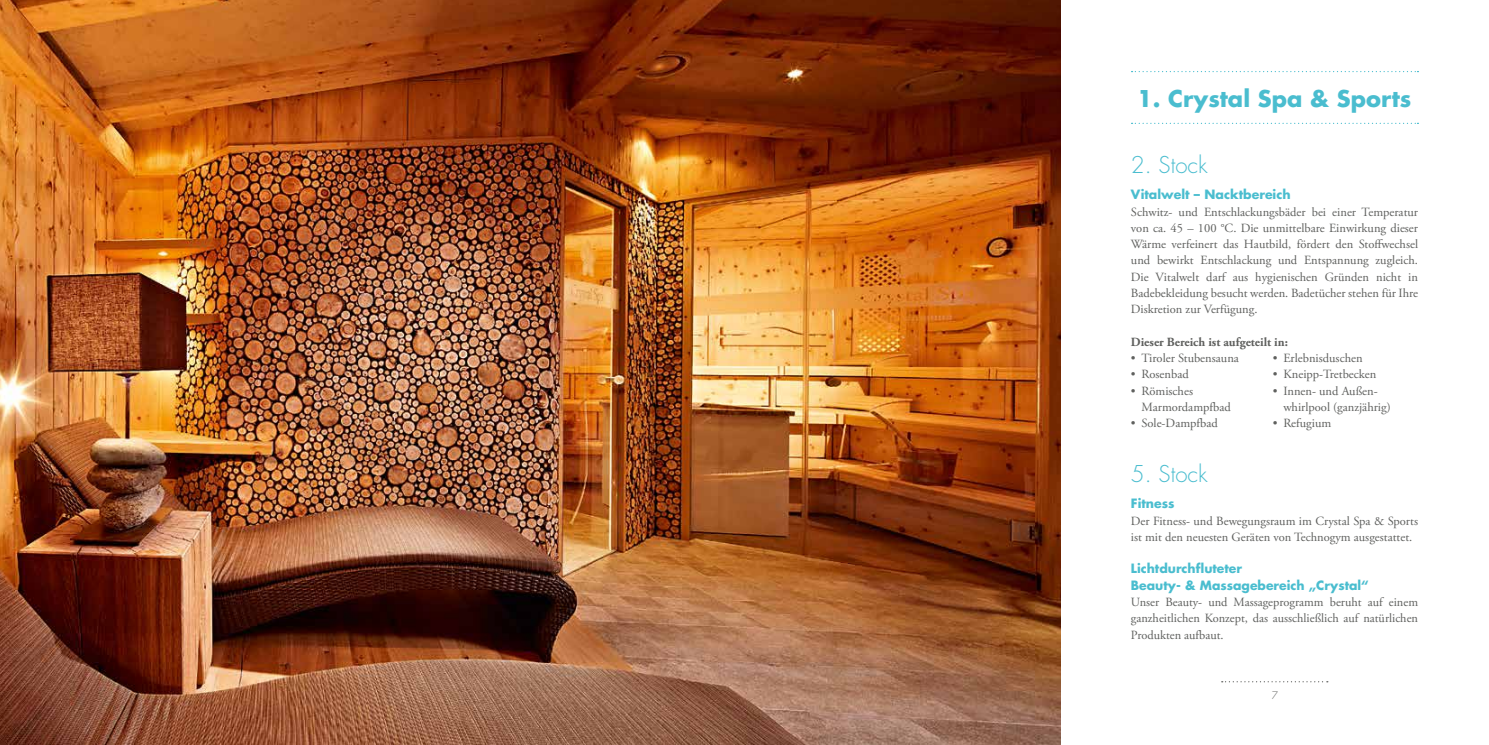
<style>
.page{position:relative;width:1489px;height:745px;background:#fff}
.page>*{position:absolute;margin:0;border:0;box-sizing:border-box;transform-origin:0 0}
.t1{font:700 22.5px "Futura";color:#4abdcf}
.t2{font:300 22.5px "Futura";color:#4abdcf}
.t3{font:12.5px/16.2px "Adobe Garamond Pro";color:#5f605e;text-align:justify}
.t4{font:700 12.5px/16.2px "Futura";color:#4abdcf}
.t5{font:700 12.5px "Adobe Garamond Pro";color:#5f605e}
.t6{font:300 10px "Futura";color:#5f605e}
</style>
<div class="page">
<svg style="left:1131px;top:71px;width:287px;height:1px"></svg>
<svg style="left:1131px;top:123px;width:287px;height:1px"></svg>
<svg style="left:1221px;top:681px;width:106px;height:1px"></svg>
<img style="left:0;top:0;width:1060px;height:744px">
<h1 class="t1" style="left:1137px;top:83px;width:275px">1. Crystal Spa &amp; Sports</h1>
<h1 class="t2" style="left:1130px;top:150px;width:78px">2. Stock</h1>
<p class="t4" style="left:1130px;top:186px;width:161px">Vitalwelt – Nacktbereich</p>
<p class="t3" style="left:1130px;top:204px;width:289px">Schwitz- und Entschlackungsbäder bei einer Temperatur von ca. 45 – 100 °C. Die unmittelbare Einwirkung dieser Wärme verfeinert das Hautbild, fördert den Stoffwechsel und bewirkt Entschlackung und Entspannung zugleich.<br>Die Vitalwelt darf aus hygienischen Gründen nicht in Badebekleidung besucht werden. Badetücher stehen für Ihre Diskretion zur Verfügung.</p>
<p class="t5" style="left:1130px;top:334px;width:159px">Dieser Bereich ist aufgeteilt in:</p>
<p class="t3" style="left:1130px;top:350px;width:109px">• Tiroler Stubensauna</p>
<p class="t3" style="left:1272px;top:350px;width:91px">• Erlebnisduschen</p>
<p class="t3" style="left:1130px;top:366px;width:59px">• Rosenbad</p>
<p class="t3" style="left:1272px;top:366px;width:105px">• Kneipp-Tretbecken</p>
<p class="t3" style="left:1130px;top:382px;width:64px">• Römisches</p>
<p class="t3" style="left:1272px;top:382px;width:106px">• Innen- und Außen-</p>
<p class="t3" style="left:1141px;top:399px;width:91px">Marmordampfbad</p>
<p class="t3" style="left:1283px;top:399px;width:109px">whirlpool (ganzjährig)</p>
<p class="t3" style="left:1130px;top:415px;width:88px">• Sole-Dampfbad</p>
<p class="t3" style="left:1272px;top:415px;width:60px">• Refugium</p>
<h1 class="t2" style="left:1130px;top:459px;width:78px">5. Stock</h1>
<p class="t4" style="left:1130px;top:495px;width:45px">Fitness</p>
<p class="t3" style="left:1130px;top:512px;width:288px">Der Fitness- und Bewegungsraum im Crystal Spa &amp; Sports ist mit den neuesten Geräten von Technogym ausgestattet.</p>
<p class="t4" style="left:1130px;top:560px;width:240px">Lichtdurchfluteter<br>Beauty- &amp; Massagebereich „Crystal“</p>
<p class="t3" style="left:1130px;top:594px;width:289px">Unser Beauty- und Massageprogramm beruht auf einem ganzheitlichen Konzept, das ausschließlich auf natürlichen Produkten aufbaut.</p>
<p class="t6" style="left:1271px;top:689px;width:8px">7</p>
</div>
